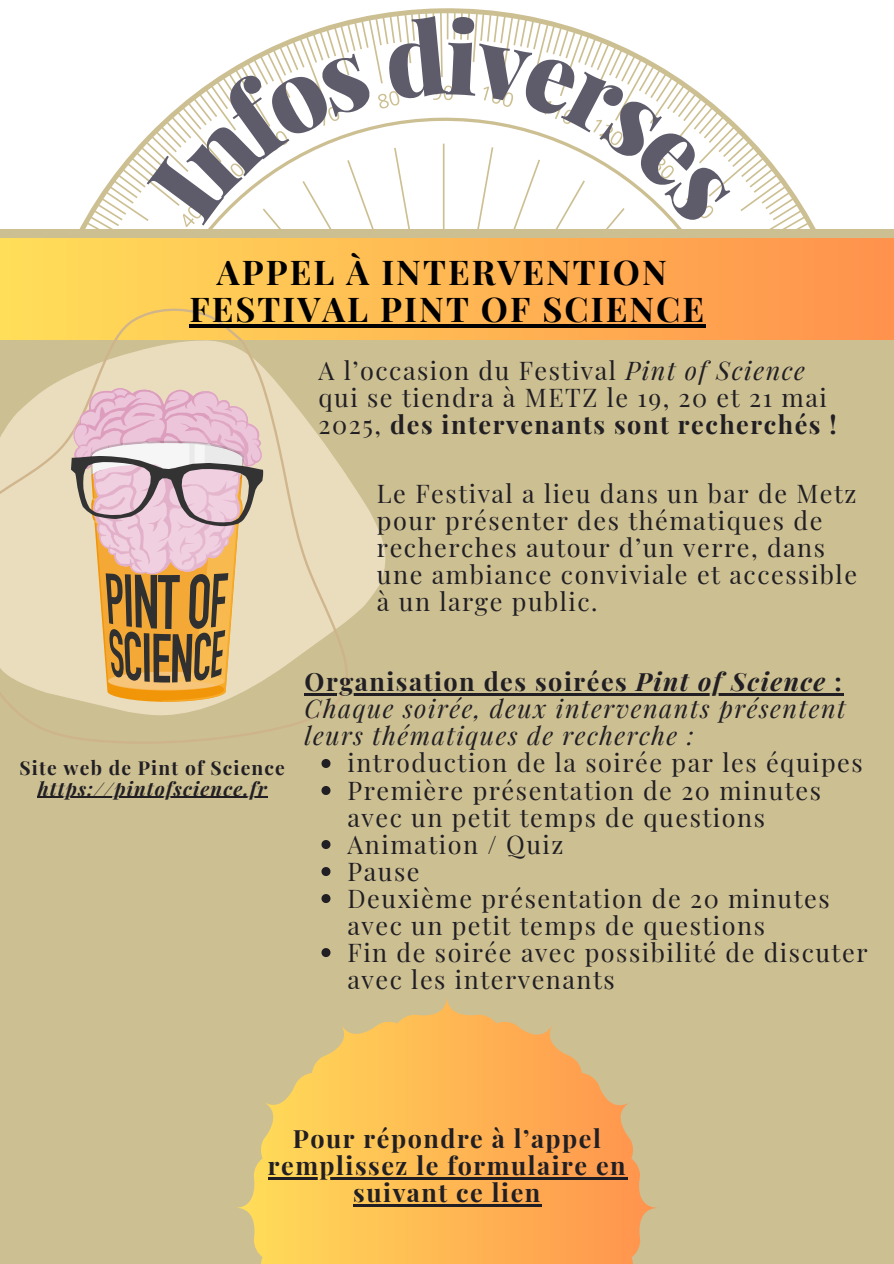
<style>
.page{position:relative;width:894px;height:1264px;background:#fff}
.page>*{position:absolute;margin:0;border:0;box-sizing:border-box;transform-origin:0 0}
.t1{font:700 34.2px/37.2px "Playfair Display";letter-spacing:.06em;color:#000;text-align:center}
.t2{font:25.2px/27px "Playfair Display";letter-spacing:.06em;color:#211f23}
.t3{font:italic 25.2px/27px "Playfair Display";letter-spacing:.06em;color:#211f23}
.t4{font:700 25.2px/27px "Playfair Display";letter-spacing:.06em;color:#211f23;text-align:center}
.t5{font:italic 700 19.2px "Playfair Display";letter-spacing:.06em;color:#211f23}
.t6{font:700 19.2px "Playfair Display";letter-spacing:.06em;color:#211f23}
.s1{font-style:italic}
.s2{font-weight:700}
.s3{font-weight:700;font-style:normal}
</style>
<div class="page">
<svg style="left:29px;top:8px;width:835px;height:222px"></svg>
<div style="left:0;top:230px;width:893px;height:1033px;background:#ccbf92"></div>
<div style="left:0;top:238px;width:893px;height:102px;background:linear-gradient(to right,#ffde59,#ff924d)"></div>
<svg style="left:351px;top:482px;width:35px;height:135px;fill:#eaddbe"></svg>
<svg style="left:0;top:306px;width:351px;height:437px;fill:#eaddbb"></svg>
<hr style="left:189px;top:324px;width:517px;height:3px;background:#000">
<svg style="left:69px;top:382px;width:196px;height:319px;background:#d1b29b"></svg>
<svg style="left:238px;top:998px;width:418px;height:265px"></svg>
<hr style="left:268px;top:1177px;width:359px;height:2px;background:#211f23">
<hr style="left:353px;top:1204px;width:188px;height:2px;background:#211f23">
<hr style="left:304px;top:693px;width:331px;height:3px;background:#211f23">
<hr style="left:635px;top:693px;width:191px;height:3px;background:#211f23">
<hr style="left:826px;top:693px;width:17px;height:3px;background:#211f23">
<svg style="left:321px;top:759px;width:9px;height:9px"></svg>
<svg style="left:321px;top:786px;width:9px;height:9px"></svg>
<svg style="left:321px;top:840px;width:9px;height:9px"></svg>
<svg style="left:321px;top:867px;width:9px;height:9px"></svg>
<svg style="left:321px;top:894px;width:9px;height:9px"></svg>
<svg style="left:321px;top:948px;width:9px;height:9px"></svg>
<hr style="left:38px;top:796px;width:230px;height:2px;background:#211f23">
<svg style="left:146px;top:52px;width:227px;height:173px"></svg>
<svg style="left:384px;top:14px;width:348px;height:212px"></svg>
<h1 class="t1" style="left:189px;top:252px;width:516px">APPEL À INTERVENTION<br>FESTIVAL PINT OF SCIENCE</h1>
<p class="t2" style="left:318px;top:356px;width:519px">A l’occasion du Festival <span class="s1">Pint of Science </span>qui se tiendra à METZ le 19, 20 et 21 mai<br>2025, <span class="s2">des intervenants sont recherchés !</span></p>
<p class="t2" style="left:377px;top:479px;width:481px">Le Festival a lieu dans un bar de Metz pour présenter des thématiques de recherches autour d’un verre, dans une ambiance conviviale et accessible à un large public.</p>
<p class="t6" style="left:20px;top:754px;width:267px">Site web de Pint of Science</p>
<p class="t5" style="left:38px;top:775px;width:230px">https://pintofscience.fr</p>
<p class="t3" style="left:304px;top:667px;width:542px"><span class="s3">Organisation des soirées</span> <span class="s2">Pint of Science</span> <span class="s3">:<br></span>Chaque soirée, deux intervenants présentent leurs thématiques de recherche :</p>
<p class="t2" style="left:347px;top:748px;width:521px">introduction de la soirée par les équipes<br>Première présentation de 20 minutes avec un petit temps de questions<br>Animation / Quiz<br>Pause<br>Deuxième présentation de 20 minutes avec un petit temps de questions<br>Fin de soirée avec possibilité de discuter avec les intervenants</p>
<p class="t4" style="left:268px;top:1124px;width:359px">Pour répondre à l’appel remplissez le formulaire en suivant ce lien</p>
</div>
